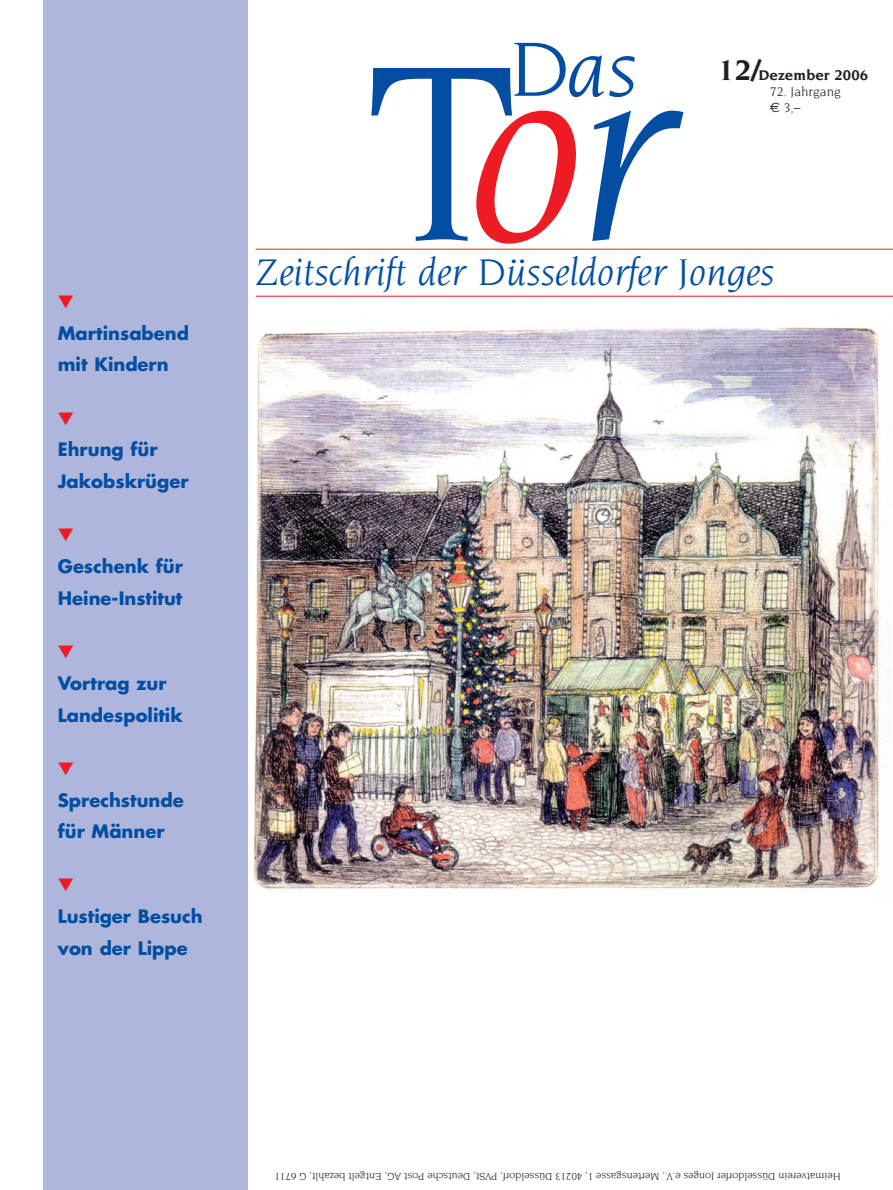
<style>
.page{position:relative;width:893px;height:1190px;background:#fff}
.page>*{position:absolute;margin:0;border:0;box-sizing:border-box;transform-origin:0 0}
.t1{font:italic 270.15px "Novarese";color:#034ea2;scale:1.11 1}
.t2{font:italic 83.4px "Novarese";color:#034ea2;scale:1.1 1}
.t3{font:italic 40.2px "Novarese";letter-spacing:-.005em;color:#034ea2;scale:1.07 1}
.t4{font:700 18px/31.8px "Futura";color:#034ea2}
.t5{font:700 15.15px "Novarese";color:#231f20}
.t6{font:13.5px/16.6px "Novarese";color:#231f20}
.t7{font:10.95px "Novarese";letter-spacing:-.01em;color:#231f20}
.s1{color:#ed1c24}
.s2{font-size:30.45px}
.s3{font-family:"Euro Sans"}
</style>
<div class="page">
<hr style="left:256px;top:249px;width:636px;height:1px;background:#ed1c24">
<hr style="left:256px;top:296px;width:636px;height:1px;background:#ed1c24">
<img style="left:247px;top:316px;width:644px;height:584px">
<div style="left:43px;top:0;width:204px;height:1190px;background:#aeb6dc"></div>
<p class="t4" style="left:58px;top:318px;width:133px">Martinsabend mit Kindern</p>
<p class="t4" style="left:58px;top:435px;width:132px">Ehrung für<br>Jakobskrüger</p>
<p class="t4" style="left:58px;top:552px;width:126px">Geschenk für<br>Heine-Institut</p>
<p class="t4" style="left:58px;top:668px;width:126px">Vortrag zur<br>Landespolitik</p>
<p class="t4" style="left:58px;top:785px;width:127px">Sprechstunde für Männer</p>
<p class="t4" style="left:58px;top:902px;width:146px">Lustiger Besuch von der Lippe</p>
<h2 class="t2" style="left:508px;top:33px;width:119px">Das</h2>
<h1 class="t1" style="left:366px;top:37px;width:277px">T<span class="s1">o</span>r</h1>
<p class="t5" style="left:718px;top:69px;width:152px"><span class="s2">12/</span>Dezember 2006</p>
<p class="t6" style="left:769px;top:84px;width:73px">72. Jahrgang <span class="s3">€</span> 3,–</p>
<h3 class="t3" style="left:256px;top:255px;width:486px">Zeitschrift der Düsseldorfer Jonges</h3>
<p class="t7" style="left:840px;top:1181px;width:567px;rotate:-180deg">Heimatverein Düsseldorfer Jonges e.V., Mertensgasse 1, 40213 Düsseldorf, PVSt, Deutsche Post AG, Entgelt bezahlt, G 6711</p>
</div>
